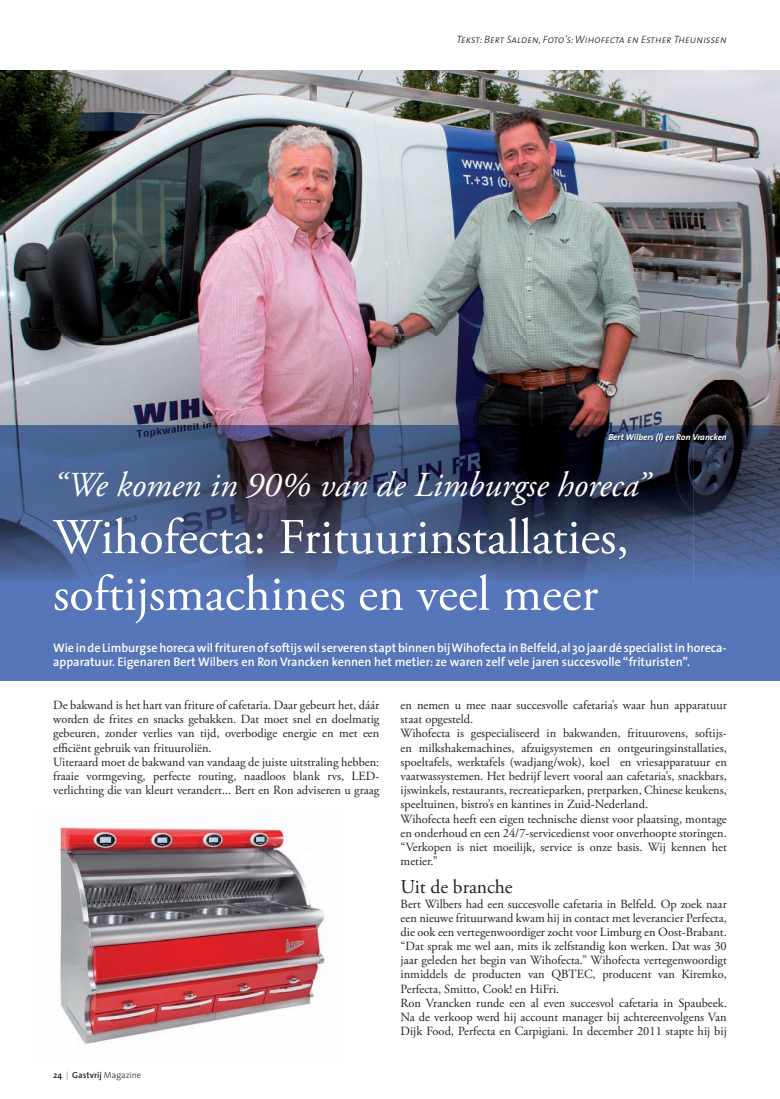
<style>
.page{position:relative;width:780px;height:1099px;background:#fff}
.page>*{position:absolute;margin:0;border:0;box-sizing:border-box;transform-origin:0 0}
.t1{font:50px/56.8px "Adobe Garamond Pro";color:#fff}
.t2{font:italic 35px "Adobe Garamond Pro";color:#fff}
.t3{font:19.62px "Adobe Garamond Pro";letter-spacing:-.005em;color:#231f20}
.t4{font:12.5px/14.1px "Adobe Garamond Pro";color:#231f20}
.t5{font:600 12.5px/14.1px "The Sans";color:#fff}
.t6{font:italic 10.62px "The Sans Light Caps";color:#231f20}
.t7{font:italic 700 8.75px "The Sans";color:#fff}
.t8{font:600 8.75px "The Sans";color:#231f20}
.s1{color:#a8a9ad}
.s2{font-weight:300}
</style>
<div class="page">
<img style="left:0;top:71px;width:780px;height:510px">
<div style="left:0;top:581px;width:780px;height:99px;background:#5676b9"></div>
<img style="left:608px;top:432px;width:121px;height:12px">
<img style="left:59px;top:827px;width:268px;height:218px">
<p class="t6" style="left:456px;top:30px;width:272px">Tekst: Bert Salden, Foto’s: Wihofecta en Esther Theunissen</p>
<p class="t7" style="left:608px;top:429px;width:120px">Bert Wilbers (l) en Ron Vrancken</p>
<h2 class="t2" style="left:53px;top:464px;width:597px">“We komen in 90% van de Limburgse horeca”</h2>
<h1 class="t1" style="left:53px;top:510px;width:577px">Wihofecta: Frituurinstallaties, softijsmachines en veel meer</h1>
<p class="t5" style="left:53px;top:640px;width:675px">Wie in de Limburgse horeca wil frituren of softijs wil serveren stapt binnen bij Wihofecta in Belfeld, al 30 jaar dé specialist in horeca&shy;apparatuur. Eigenaren Bert Wilbers en Ron Vrancken kennen het metier: ze waren zelf vele jaren succesvolle “frituristen”.</p>
<p class="t4" style="left:53px;top:698px;width:328px">De bakwand is het hart van friture of cafetaria. Daar gebeurt het, dáár worden de frites en snacks gebakken. Dat moet snel en doelmatig gebeuren, zonder verlies van tijd, overbodige energie en met een efficiënt gebruik van frituuroliën.<br>Uiteraard moet de bakwand van vandaag de juiste uitstraling hebben: fraaie vormgeving, perfecte routing, naadloos blank rvs, LED&shy;verlichting die van kleurt verandert... Bert en Ron adviseren u graag</p>
<p class="t4" style="left:400px;top:698px;width:328px">en nemen u mee naar succesvolle cafetaria’s waar hun apparatuur staat opgesteld.<br>Wihofecta is gespecialiseerd in bakwanden, frituurovens, softijs&shy;en milkshakemachines, afzuigsystemen en ontgeuringsinstallaties, spoeltafels, werktafels (wadjang/wok), koel en vriesapparatuur en vaatwassystemen. Het bedrijf levert vooral aan cafetaria’s, snackbars, ijswinkels, restaurants, recreatieparken, pretparken, Chinese keukens, speeltuinen, bistro’s en kantines in Zuid-Nederland.<br>Wihofecta heeft een eigen technische dienst voor plaatsing, montage en onderhoud en een 24/7-servicedienst voor onverhoopte storingen. “Verkopen is niet moeilijk, service is onze basis. Wij kennen het metier.”</p>
<h3 class="t3" style="left:400px;top:875px;width:114px">Uit de branche</h3>
<p class="t4" style="left:400px;top:897px;width:328px">Bert Wilbers had een succesvolle cafetaria in Belfeld. Op zoek naar een nieuwe frituurwand kwam hij in contact met leverancier Perfecta, die ook een vertegenwoordiger zocht voor Limburg en Oost-Brabant. “Dat sprak me wel aan, mits ik zelfstandig kon werken. Dat was 30 jaar geleden het begin van Wihofecta.” Wihofecta vertegenwoordigt inmiddels de producten van QBTEC, producent van Kiremko, Perfecta, Smitto, Cook! en HiFri.<br>Ron Vrancken runde een al even succesvol cafetaria in Spaubeek.<br>Na de verkoop werd hij account manager bij achtereenvolgens Van Dijk Food, Perfecta en Carpigiani. In december 2011 stapte hij bij</p>
<p class="t8" style="left:53px;top:1067px;width:90px">24 <span class="s1">|</span> Gastvrij <span class="s2">Magazine</span></p>
</div>
